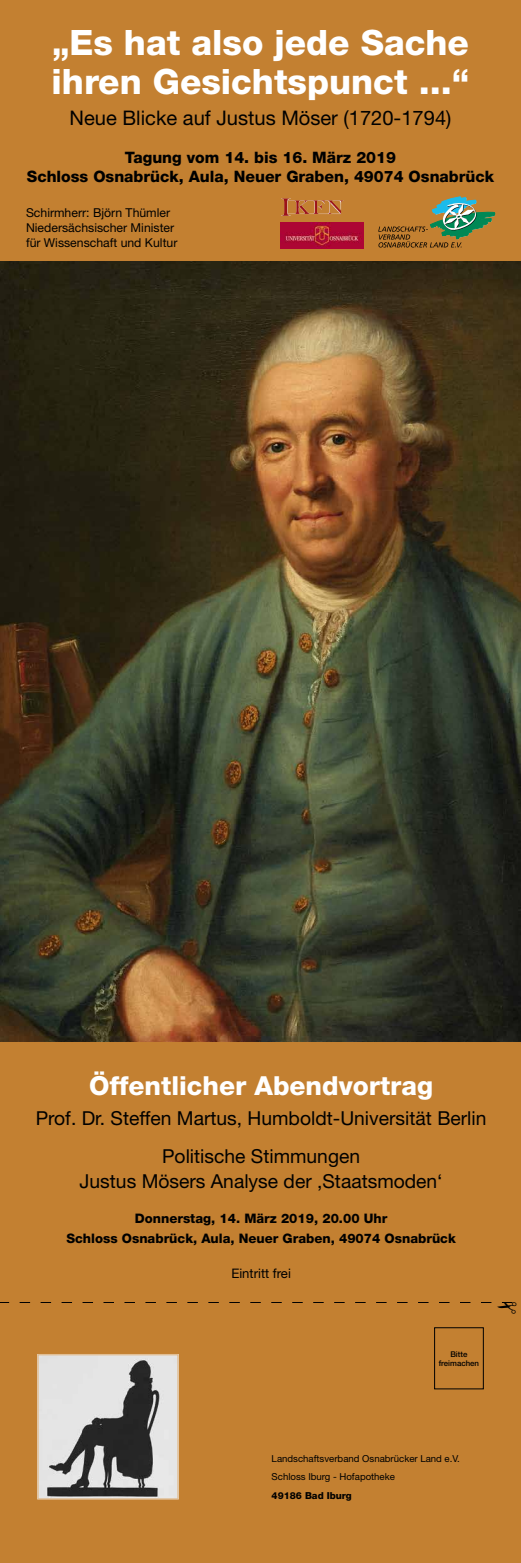
<style>
.page{position:relative;width:521px;height:1563px;background:#fff}
.page>*{position:absolute;margin:0;border:0;box-sizing:border-box;transform-origin:0 0}
.t1{font:800 35px/38.5px "Helvetica Neue";color:#fff}
.t2{font:800 26.25px "Helvetica Neue";color:#fff}
.t3{font:20.12px "Helvetica Neue";color:#000}
.t4{font:19.25px/37.7px "Helvetica Neue";color:#000;text-align:center}
.t5{font:800 15.75px/19.2px "Helvetica Neue";color:#000;text-align:center}
.t6{font:800 13.12px/19.9px "Helvetica Neue";color:#000;text-align:center}
.t7{font:13.12px "Helvetica Neue";color:#000}
.t8{font:12.25px/14.9px "Helvetica Neue";color:#000}
.t9{font:9.62px/18.8px "Helvetica Neue";color:#000}
.t10{font:800 9.62px "Helvetica Neue";color:#000}
.t11{font:500 7.88px/9.5px "Helvetica Neue";color:#000;text-align:center}
</style>
<div class="page">
<div style="left:0;top:1302px;width:521px;height:261px;background:#c38031"></div>
<div style="left:434px;top:1327px;width:49px;height:62px;border:1px solid #000"></div>
<img style="left:0;top:260px;width:521px;height:782px">
<div style="left:0;top:0;width:521px;height:260px;background:#c38031"></div>
<div style="left:0;top:1042px;width:521px;height:260px;background:#c38031"></div>
<svg style="left:378px;top:197px;width:117px;height:51px"></svg>
<img style="left:281px;top:198px;width:63px;height:18px">
<img style="left:280px;top:222px;width:83px;height:26px">
<img style="left:39px;top:1356px;width:138px;height:141px">
<div style="left:37px;top:1354px;width:142px;height:145px;border:1px solid #e1be94"></div>
<svg style="left:0;top:1302px;width:513px;height:1px"></svg>
<h1 class="t1" style="left:52px;top:23px;width:419px">„Es hat also jede Sache ihren Gesichtspunct ...“</h1>
<p class="t3" style="left:70px;top:106px;width:383px">Neue Blicke auf Justus Möser (1720-1794)</p>
<p class="t5" style="left:27px;top:148px;width:469px">Tagung vom 14. bis 16. März 2019<br>Schloss Osnabrück, Aula, Neuer Graben, 49074 Osnabrück</p>
<p class="t8" style="left:26px;top:205px;width:153px">Schirmherr: Björn Thümler<br>Niedersächsischer Minister für Wissenschaft und Kultur</p>
<h2 class="t2" style="left:89px;top:1070px;width:345px">Öffentlicher Abendvortrag</h2>
<p class="t4" style="left:36px;top:1099px;width:452px">Prof. Dr. Steffen Martus, Humboldt-Universität Berlin<br>Politische Stimmungen</p>
<p class="t4" style="left:80px;top:1162px;width:364px">Justus Mösers Analyse der ,Staatsmoden‘</p>
<p class="t6" style="left:66px;top:1208px;width:391px">Donnerstag, 14. März 2019, 20.00 Uhr<br>Schloss Osnabrück, Aula, Neuer Graben, 49074 Osnabrück</p>
<p class="t7" style="left:231px;top:1265px;width:61px">Eintritt frei</p>
<p class="t11" style="left:439px;top:1349px;width:42px">Bitte freimachen</p>
<p class="t9" style="left:272px;top:1448px;width:190px">Landschaftsverband Osnabrücker Land e.V.<br>Schloss Iburg - Hofapotheke</p>
<p class="t10" style="left:272px;top:1490px;width:82px">49186 Bad Iburg</p>
</div>
